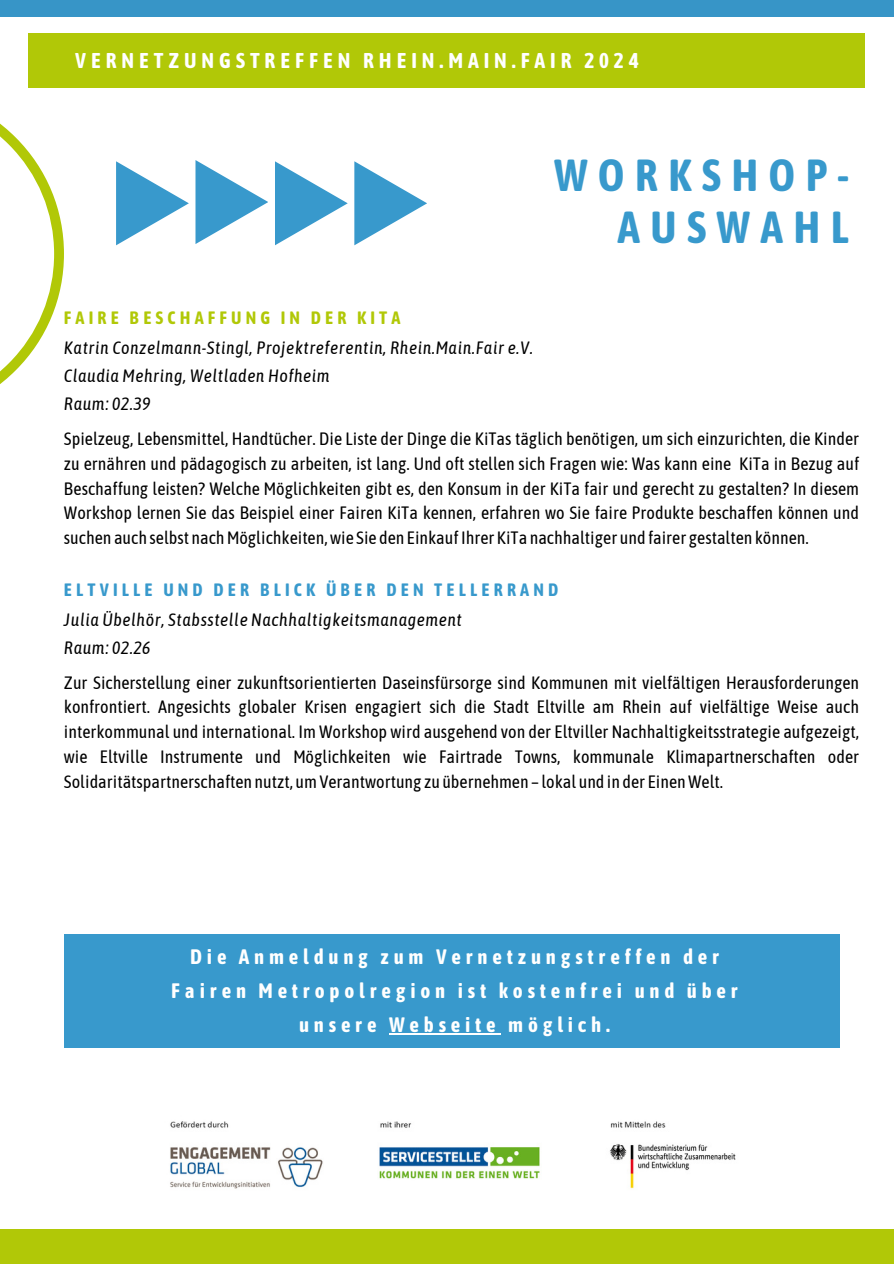
<style>
.page{position:relative;width:894px;height:1264px;background:#fff}
.page>*{position:absolute;margin:0;border:0;box-sizing:border-box;transform-origin:0 0}
.t1{font:700 44.7px/51.8px "Asap Condensed";letter-spacing:.23em;color:#3899cc;text-align:right}
.t2{font:700 21.3px "Asap Condensed";letter-spacing:.23em;color:#fff}
.t3{font:700 20.85px/33.8px "Asap Condensed";letter-spacing:.23em;color:#fff;text-align:center}
.t4{font:17.85px/24.8px "Asap Condensed";color:#000;text-align:justify}
.t5{font:italic 17.85px "Asap Condensed";letter-spacing:.03em;color:#000}
.t6{font:700 17.85px "Asap Condensed";letter-spacing:.23em;color:#3899cc}
.t7{font:700 17.85px "Asap Condensed";letter-spacing:.23em;color:#b1c807}
</style>
<div class="page">
<div style="left:29px;top:33px;width:835px;height:54px;background:#b1c807"></div>
<svg style="left:0;top:123px;width:64px;height:261px"></svg>
<svg style="left:116px;top:161px;width:73px;height:84px"></svg>
<svg style="left:195px;top:160px;width:73px;height:84px"></svg>
<svg style="left:275px;top:161px;width:72px;height:84px"></svg>
<svg style="left:354px;top:161px;width:73px;height:84px"></svg>
<div style="left:0;top:1228px;width:893px;height:35px;background:#b1c807"></div>
<div style="left:0;top:0;width:893px;height:17px;background:#3795c7"></div>
<img style="left:170px;top:1121px;width:566px;height:68px">
<div style="left:64px;top:934px;width:775px;height:114px;background:#3899cc"></div>
<hr style="left:389px;top:1033px;width:111px;height:1px;background:#fff">
<h2 class="t2" style="left:75px;top:48px;width:564px">VERNETZUNGSTREFFEN RHEIN.MAIN.FAIR 2024</h2>
<h1 class="t1" style="left:554px;top:149px;width:296px">WORKSHOP-<br>AUSWAHL</h1>
<h4 class="t7" style="left:64px;top:307px;width:338px">FAIRE BESCHAFFUNG IN DER KITA</h4>
<p class="t5" style="left:64px;top:337px;width:470px">Katrin Conzelmann-Stingl, Projektreferentin, Rhein.Main.Fair e.V.</p>
<p class="t5" style="left:64px;top:365px;width:267px">Claudia Mehring, Weltladen Hofheim</p>
<p class="t5" style="left:64px;top:393px;width:88px">Raum: 02.39</p>
<p class="t4" style="left:64px;top:426px;width:796px">Spielzeug, Lebensmittel, Handtücher. Die Liste der Dinge die KiTas täglich benötigen, um sich einzurichten, die Kinder zu ernähren und pädagogisch zu arbeiten, ist lang. Und oft stellen sich Fragen wie: Was kann eine KiTa in Bezug auf Beschaffung leisten? Welche Möglichkeiten gibt es, den Konsum in der KiTa fair und gerecht zu gestalten? In diesem Workshop lernen Sie das Beispiel einer Fairen KiTa kennen, erfahren wo Sie faire Produkte beschaffen können und suchen auch selbst nachMöglichkeiten,wie Sie den EinkaufIhrer KiTa nachhaltiger und fairer gestalten können.</p>
<p class="t6" style="left:64px;top:579px;width:495px">ELTVILLE UND DER BLICK ÜBER DEN TELLERRAND</p>
<p class="t5" style="left:64px;top:609px;width:399px">Julia Übelhör, Stabsstelle Nachhaltigkeitsmanagement</p>
<p class="t5" style="left:64px;top:637px;width:88px">Raum: 02.26</p>
<h3 class="t4" style="left:64px;top:669px;width:796px">Zur Sicherstellung einer zukunftsorientierten Daseinsfürsorge sind Kommunen mit vielfältigen Herausforderungen konfrontiert. Angesichts globaler Krisen engagiert sich die Stadt Eltville am Rhein auf vielfältige Weise auch interkommunal und international. Im Workshop wird ausgehend von der Eltviller Nachhaltigkeitsstrategie aufgezeigt, wie Eltville Instrumente und Möglichkeiten wie Fairtrade Towns, kommunale Klimapartnerschaften oder Solidaritätspartnerschaften nutzt, umVerantwortung zu übernehmen – lokal und in der EinenWelt.</h3>
<p class="t3" style="left:171px;top:940px;width:568px">Die Anmeldung zum Vernetzungstreffen der<br>Fairen Metropolregion ist kostenfrei und über unsere Webseite möglich.</p>
</div>
